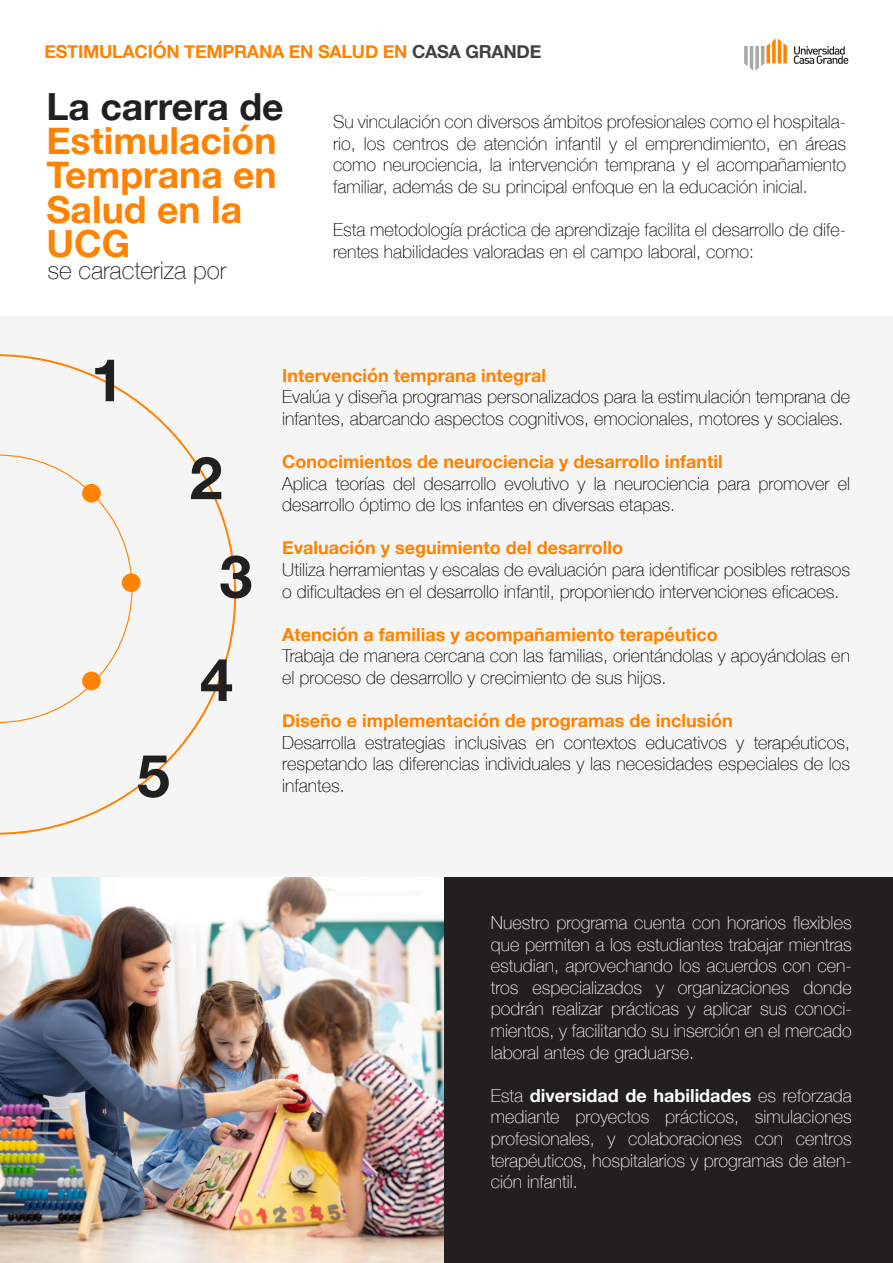
<style>
.page{position:relative;width:893px;height:1263px;background:#fff}
.page>*{position:absolute;margin:0;border:0;box-sizing:border-box;transform-origin:0 0}
.t1{font:700 59.25px/100.8px "Helvetica Neue";color:#221f1f;text-align:center}
.t2{font:700 37.35px/34.3px "Helvetica Neue";color:#ff8200}
.t3{font:700 37.35px "Helvetica Neue";color:#221f1f}
.t4{font:100 24.3px "Helvetica Neue";color:#221f1f}
.t5{font:100 18px/21.6px "Helvetica Neue";color:#000}
.t6{font:100 18px/21.6px "Helvetica Neue";color:#fff;text-align:justify}
.t7{font:700 18px "Helvetica Neue";color:#ff8200}
.s1{color:#404041}
.s2{font-weight:700}
</style>
<div class="page">
<div style="left:0;top:316px;width:892px;height:565px;background:#f5f5f5"></div>
<img style="left:0;top:877px;width:444px;height:386px">
<svg style="left:744px;top:39px;width:43px;height:32px"></svg>
<svg style="left:794px;top:46px;width:54px;height:18px"></svg>
<div style="left:444px;top:877px;width:449px;height:386px;background:#221f1f"></div>
<svg style="left:0;top:354px;width:237px;height:481px"></svg>
<svg style="left:0;top:454px;width:133px;height:269px"></svg>
<div style="left:82px;top:484px;width:19px;height:19px;background:#ff8200;border-radius:50%"></div>
<div style="left:82px;top:672px;width:19px;height:18px;background:#ff8200;border-radius:50%"></div>
<div style="left:122px;top:573px;width:19px;height:19px;background:#ff8200;border-radius:50%"></div>
<p class="t7" style="left:44px;top:38px;width:498px">ESTIMULACIÓN TEMPRANA EN SALUD EN <span class="s1">CASA GRANDE</span></p>
<h2 class="t3" style="left:46px;top:77px;width:239px">La carrera de</h2>
<h2 class="t2" style="left:46px;top:125px;width:232px">Estimulación<br>Temprana en<br>Salud en la<br>UCG</h2>
<p class="t5" style="left:333px;top:110px;width:515px;text-align:justify">Su vinculación con diversos ámbitos profesionales como el hospitala&shy;rio, los centros de atención infantil y el emprendimiento, en áreas como neurociencia, la intervención temprana y el acompañamiento familiar, además de su principal enfoque en la educación inicial.</p>
<p class="t5" style="left:333px;top:218px;width:515px">Esta metodología práctica de aprendizaje facilita el desarrollo de dife&shy;rentes habilidades valoradas en el campo laboral, como:</p>
<h3 class="t4" style="left:47px;top:252px;width:181px">se caracteriza por</h3>
<h1 class="t1" style="left:91px;top:331px;width:34px">1</h1>
<h1 class="t1" style="left:137px;top:727px;width:34px">5</h1>
<h1 class="t1" style="left:190px;top:429px;width:64px">2<br>3<br>4</h1>
<p class="t7" style="left:282px;top:361px;width:265px">Intervención temprana integral</p>
<p class="t5" style="left:282px;top:385px;width:569px">Evalúa y diseña programas personalizados para la estimulación temprana de infantes, abarcando aspectos cognitivos, emocionales, motores y sociales.</p>
<p class="t7" style="left:282px;top:447px;width:442px">Conocimientos de neurociencia y desarrollo infantil</p>
<p class="t5" style="left:282px;top:472px;width:569px">Aplica teorías del desarrollo evolutivo y la neurociencia para promover el desarrollo óptimo de los infantes en diversas etapas.</p>
<p class="t7" style="left:282px;top:534px;width:342px">Evaluación y seguimiento del desarrollo</p>
<p class="t5" style="left:282px;top:558px;width:569px">Utiliza herramientas y escalas de evaluación para identificar posibles retrasos o dificultades en el desarrollo infantil, proponiendo intervenciones eficaces.</p>
<p class="t7" style="left:282px;top:620px;width:437px">Atención a familias y acompañamiento terapéutico</p>
<p class="t5" style="left:282px;top:644px;width:569px">Trabaja de manera cercana con las familias, orientándolas y apoyándolas en el proceso de desarrollo y crecimiento de sus hijos.</p>
<p class="t7" style="left:282px;top:707px;width:452px">Diseño e implementación de programas de inclusión</p>
<p class="t5" style="left:282px;top:731px;width:569px;text-align:justify">Desarrolla estrategias inclusivas en contextos educativos y terapéuticos, respetando las diferencias individuales y las necesidades especiales de los infantes.</p>
<p class="t6" style="left:491px;top:911px;width:362px">Nuestro programa cuenta con horarios flexibles que permiten a los estudiantes trabajar mientras estudian, aprovechando los acuerdos con cen&shy;tros especializados y organizaciones donde podrán realizar prácticas y aplicar sus conoci&shy;mientos, y facilitando su inserción en el mercado laboral antes de graduarse.</p>
<p class="t6" style="left:491px;top:1084px;width:362px">Esta <span class="s2">diversidad de habilidades</span> es reforzada mediante proyectos prácticos, simulaciones profesionales, y colaboraciones con centros terapéuticos, hospitalarios y programas de aten&shy;ción infantil.</p>
</div>
